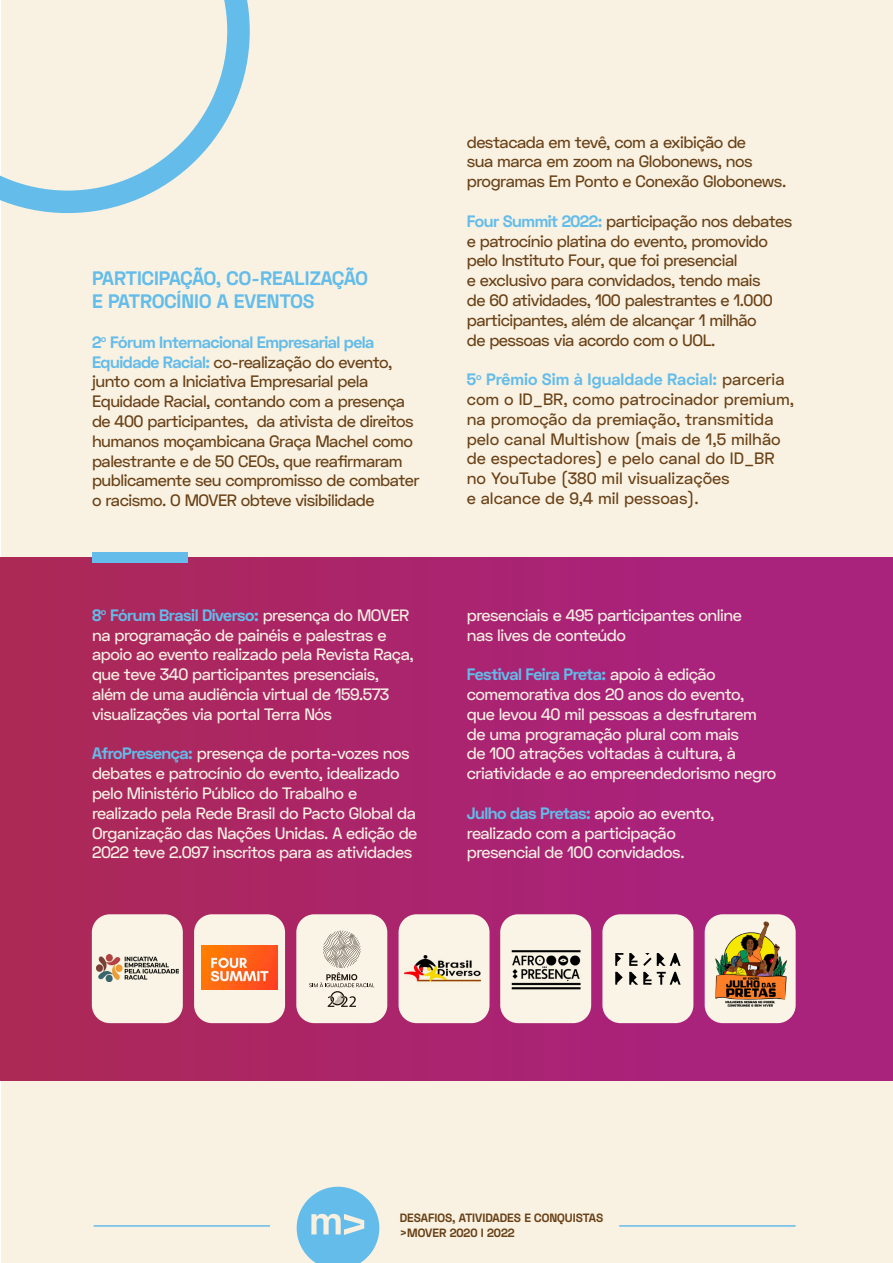
<style>
.page{position:relative;width:893px;height:1263px;background:#fff}
.page>*{position:absolute;margin:0;border:0;box-sizing:border-box;transform-origin:0 0}
.t1{font:700 19.5px "Space Grotesk";color:#63bcea}
.t2{font:500 16.5px/19.8px "Space Grotesk";letter-spacing:-.03em;color:#f6f1e4}
.t3{font:500 16.5px/19.8px "Space Grotesk";letter-spacing:-.03em;color:#694117}
.t4{font:500 16.5px/19.8px "Space Grotesk";color:#694117}
.t5{font:700 16.5px "Space Grotesk";letter-spacing:-.03em;color:#63bcea}
.t6{font:700 12px/14.4px "Space Grotesk";color:#694117}
.s1{font-weight:700;color:#63bcea}
.s2{font-weight:500;color:#f6f1e4}
</style>
<div class="page">
<div style="left:1px;top:1px;width:891px;height:1262px;background:#f9f2e2"></div>
<hr style="left:94px;top:1225px;width:176px;height:2px;background:#63bcea">
<hr style="left:619px;top:1225px;width:177px;height:2px;background:#63bcea">
<svg style="left:297px;top:1187px;width:82px;height:76px"></svg>
<div style="left:0;top:557px;width:893px;height:523px;background:linear-gradient(to right,#ac2957,#a92183)"></div>
<div style="left:92px;top:552px;width:96px;height:10px;background:#63bcea"></div>
<svg style="left:0;top:0;width:250px;height:213px"></svg>
<div style="left:92px;top:914px;width:91px;height:109px;background:#f9f4e5;border-radius:18px"></div>
<div style="left:296px;top:914px;width:91px;height:109px;background:#f9f4e5;border-radius:18px"></div>
<div style="left:500px;top:914px;width:91px;height:109px;background:#f9f4e5;border-radius:18px"></div>
<div style="left:194px;top:914px;width:91px;height:109px;background:#f9f4e5;border-radius:18px"></div>
<div style="left:399px;top:914px;width:90px;height:109px;background:#f9f4e5;border-radius:18px"></div>
<div style="left:602px;top:914px;width:91px;height:109px;background:#f9f4e5;border-radius:18px"></div>
<div style="left:705px;top:914px;width:91px;height:109px;background:#f9f4e5;border-radius:18px"></div>
<img style="left:96px;top:955px;width:83px;height:26px">
<img style="left:202px;top:946px;width:76px;height:43px">
<svg style="left:309px;top:930px;width:65px;height:77px"></svg>
<img style="left:404px;top:955px;width:77px;height:27px">
<img style="left:511px;top:950px;width:70px;height:40px">
<svg style="left:629px;top:953px;width:8px;height:13px"></svg>
<svg style="left:629px;top:972px;width:22px;height:13px"></svg>
<svg style="left:615px;top:972px;width:8px;height:13px"></svg>
<svg style="left:615px;top:953px;width:8px;height:13px"></svg>
<svg style="left:643px;top:953px;width:38px;height:13px"></svg>
<svg style="left:657px;top:972px;width:24px;height:13px"></svg>
<img style="left:704px;top:917px;width:92px;height:93px">
<p class="t1" style="left:92px;top:265px;width:277px">PARTICIPAÇÃO, CO-REALIZAÇÃO</p>
<p class="t1" style="left:92px;top:289px;width:224px">E PATROCÍNIO A EVENTOS</p>
<p class="t3" style="left:92px;top:332px;width:329px"><span class="s1">2</span><sup>o</sup> <span class="s1">Fórum Internacional Empresarial pela Equidade Racial:</span> co-realização do evento, junto com a Iniciativa Empresarial pela Equidade Racial, contando com a presença de 400 participantes, da ativista de direitos humanos moçambicana Graça Machel como palestrante e de 50 CEOs, que reafirmaram publicamente seu compromisso de combater o racismo. O MOVER obteve visibilidade</p>
<p class="t2" style="left:92px;top:605px;width:323px"><span class="s1">8</span><sup>o</sup> <span class="s1">Fórum Brasil Diverso:</span> presença do MOVER na programação de painéis e palestras e apoio ao evento realizado pela Revista Raça, que teve 340 participantes presenciais, além de uma audiência virtual de 159.573 visualizações via portal Terra Nós</p>
<p class="t2" style="left:92px;top:744px;width:327px"><span class="s1">AfroPresença:</span> presença de porta-vozes nos debates e patrocínio do evento, idealizado pelo Ministério Público do Trabalho e realizado pela Rede Brasil do Pacto Global da Organização das Nações Unidas. A edição de 2022 teve 2.097 inscritos para as atividades</p>
<p class="t3" style="left:467px;top:132px;width:321px">destacada em tevê, com a exibição de<br>sua marca em zoom na Globonews, nos programas Em Ponto e Conexão Globonews.</p>
<p class="t3" style="left:467px;top:211px;width:327px"><span class="s1">Four Summit 2022:</span> participação nos debates e patrocínio platina do evento, promovido pelo Instituto Four, que foi presencial</p>
<p class="t3" style="left:467px;top:271px;width:307px">e exclusivo para convidados, tendo mais de 60 atividades, 100 palestrantes e 1.000 participantes, além de alcançar 1 milhão</p>
<p class="t3" style="left:467px;top:330px;width:250px">de pessoas via acordo com o UOL.</p>
<p class="t4" style="left:467px;top:370px;width:329px"><span class="s1">5</span><sup>o</sup> <span class="s1">Prêmio Sim à Igualdade Racial:</span> parceria com o ID_BR, como patrocinador premium,</p>
<p class="t4" style="left:467px;top:409px;width:308px">na promoção da premiação, transmitida</p>
<p class="t4" style="left:467px;top:429px;width:316px">pelo canal Multishow (mais de 1,5 milhão</p>
<p class="t4" style="left:467px;top:449px;width:309px">de espectadores) e pelo canal do ID_BR</p>
<p class="t4" style="left:467px;top:469px;width:265px">no YouTube (380 mil visualizações</p>
<p class="t4" style="left:467px;top:488px;width:233px">e alcance de 9,4 mil pessoas).</p>
<p class="t2" style="left:467px;top:605px;width:277px">presenciais e 495 participantes online</p>
<p class="t2" style="left:467px;top:625px;width:161px">nas lives de conteúdo</p>
<p class="t2" style="left:467px;top:664px;width:279px"><span class="s1">Festival Feira Preta:</span> apoio à edição comemorativa dos 20 anos do evento,</p>
<p class="t2" style="left:467px;top:704px;width:292px">que levou 40 mil pessoas a desfrutarem</p>
<p class="t2" style="left:467px;top:724px;width:274px">de uma programação plural com mais</p>
<p class="t2" style="left:467px;top:744px;width:311px">de 100 atrações voltadas à cultura, à criatividade e ao empreendedorismo negro</p>
<p class="t5" style="left:467px;top:802px;width:249px">Julho das Pretas: <span class="s2">apoio ao evento,</span></p>
<p class="t2" style="left:467px;top:823px;width:211px">realizado com a participação</p>
<p class="t2" style="left:467px;top:843px;width:219px">presencial de 100 convidados.</p>
<p class="t6" style="left:400px;top:1211px;width:205px">DESAFIOS, ATIVIDADES E CONQUISTAS &gt;MOVER 2020 I 2022</p>
</div>
